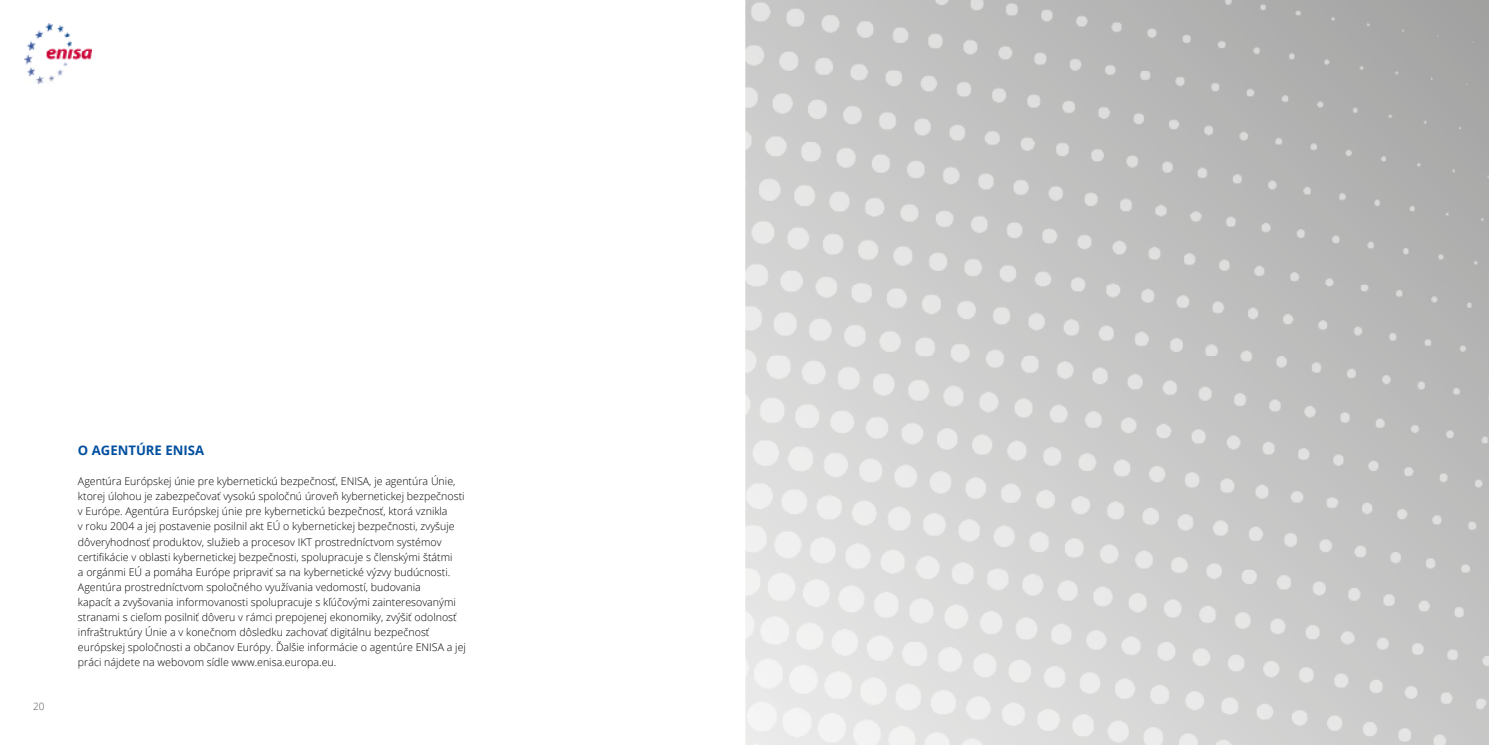
<style>
.page{position:relative;width:1489px;height:745px;background:#fff}
.page>*{position:absolute;margin:0;border:0;box-sizing:border-box;transform-origin:0 0}
.t1{font:700 13.12px "Open Sans";color:#004f9f}
.t2{font:300 10.62px/15px "Open Sans";color:#000}
.t3{font:300 10px "Open Sans";color:#575756}
</style>
<div class="page">
<img style="left:25px;top:23px;width:66px;height:61px">
<img style="left:745px;top:0;width:743px;height:744px">
<p class="t3" style="left:33px;top:699px;width:13px">20</p>
<p class="t1" style="left:78px;top:441px;width:128px">O AGENTÚRE ENISA</p>
<p class="t2" style="left:78px;top:473px;width:389px">Agentúra Európskej únie pre kybernetickú bezpečnosť, ENISA, je agentúra Únie, ktorej úlohou je zabezpečovať vysokú spoločnú úroveň kybernetickej bezpečnosti v Európe. Agentúra Európskej únie pre kybernetickú bezpečnosť, ktorá vznikla<br>v roku 2004 a jej postavenie posilnil akt EÚ o kybernetickej bezpečnosti, zvyšuje dôveryhodnosť produktov, služieb a procesov IKT prostredníctvom systémov certifikácie v oblasti kybernetickej bezpečnosti, spolupracuje s členskými štátmi<br>a orgánmi EÚ a pomáha Európe pripraviť sa na kybernetické výzvy budúcnosti.<br>Agentúra prostredníctvom spoločného využívania vedomostí, budovania<br>kapacít a zvyšovania informovanosti spolupracuje s kľúčovými zainteresovanými stranami s cieľom posilniť dôveru v rámci prepojenej ekonomiky, zvýšiť odolnosť infraštruktúry Únie a v konečnom dôsledku zachovať digitálnu bezpečnosť európskej spoločnosti a občanov Európy. Ďalšie informácie o agentúre ENISA a jej práci nájdete na webovom sídle www.enisa.europa.eu.</p>
</div>
